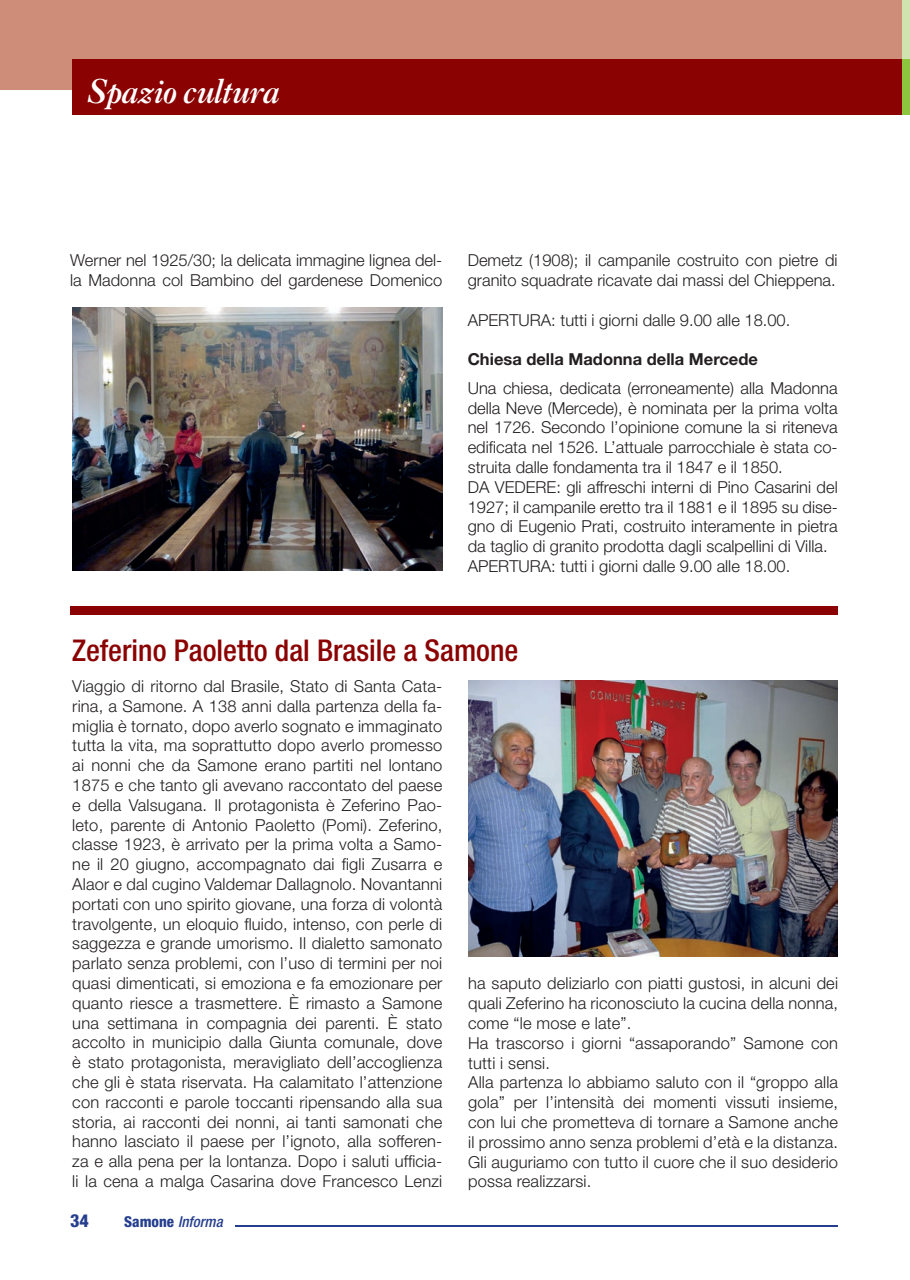
<style>
.page{position:relative;width:910px;height:1280px;background:#fff}
.page>*{position:absolute;margin:0;border:0;box-sizing:border-box;transform-origin:0 0}
.t1{font:italic 700 33px "Caslon BT";letter-spacing:-.04em;color:#fff}
.t2{font:500 condensed 30px "Helvetica Neue LT Std";color:#8b0202}
.t3{font:800 condensed 18px "Helvetica Neue LT Std";color:#253f8e}
.t4{font:300 16.5px/19.8px "Helvetica Neue LT Std";color:#231f20}
.t5{font:700 16.5px "Helvetica Neue LT Std";color:#231f20}
.t6{font:italic 500 condensed 15px "Helvetica Neue LT Std";color:#253f8e}
.s1{font-weight:800;font-style:normal}
</style>
<div class="page">
<div style="left:901px;top:0;width:9px;height:89px;background:#cfe4ae"></div>
<div style="left:901px;top:60px;width:9px;height:55px;background:#8bc63e"></div>
<div style="left:0;top:0;width:901px;height:89px;background:#cd8d78"></div>
<div style="left:72px;top:60px;width:829px;height:55px;background:#8b0202"></div>
<hr style="left:235px;top:1225px;width:603px;height:2px;background:#253f8e">
<img style="left:468px;top:680px;width:369px;height:277px">
<div style="left:70px;top:606px;width:768px;height:8px;background:#8b0202"></div>
<img style="left:72px;top:307px;width:370px;height:263px">
<h1 class="t1" style="left:87px;top:71px;width:196px">Spazio cultura</h1>
<p class="t4" style="left:70px;top:250px;width:374px">Werner nel 1925/30; la delicata immagine lignea del&shy;la Madonna col Bambino del gardenese Domenico</p>
<p class="t4" style="left:468px;top:250px;width:371px">Demetz (1908); il campanile costruito con pietre di granito squadrate ricavate dai massi del Chieppena.</p>
<p class="t4" style="left:468px;top:310px;width:324px">APERTURA: tutti i giorni dalle 9.00 alle 18.00.</p>
<p class="t5" style="left:468px;top:349px;width:292px">Chiesa della Madonna della Mercede</p>
<p class="t4" style="left:468px;top:378px;width:371px">Una chiesa, dedicata (erroneamente) alla Madonna della Neve (Mercede), è nominata per la prima volta nel 1726. Secondo l’opinione comune la si riteneva edificata nel 1526. L’attuale parrocchiale è stata co&shy;struita dalle fondamenta tra il 1847 e il 1850.<br>DA VEDERE: gli affreschi interni di Pino Casarini del 1927; il campanile eretto tra il 1881 e il 1895 su dise&shy;gno di Eugenio Prati, costruito interamente in pietra da taglio di granito prodotta dagli scalpellini di Villa.<br>APERTURA: tutti i giorni dalle 9.00 alle 18.00.</p>
<h2 class="t2" style="left:72px;top:633px;width:448px">Zeferino Paoletto dal Brasile a Samone</h2>
<p class="t4" style="left:72px;top:676px;width:371px;text-align:justify">Viaggio di ritorno dal Brasile, Stato di Santa Cata&shy;rina, a Samone. A 138 anni dalla partenza della fa&shy;miglia è tornato, dopo averlo sognato e immaginato tutta la vita, ma soprattutto dopo averlo promesso ai nonni che da Samone erano partiti nel lontano 1875 e che tanto gli avevano raccontato del paese e della Valsugana. Il protagonista è Zeferino Pao&shy;leto, parente di Antonio Paoletto (Pomi). Zeferino, classe 1923, è arrivato per la prima volta a Samo&shy;ne il 20 giugno, accompagnato dai figli Zusarra e Alaor e dal cugino Valdemar Dallagnolo. Novantanni portati con uno spirito giovane, una forza di volontà travolgente, un eloquio fluido, intenso, con perle di saggezza e grande umorismo. Il dialetto samonato parlato senza problemi, con l’uso di termini per noi quasi dimenticati, si emoziona e fa emozionare per quanto riesce a trasmettere. È rimasto a Samone una settimana in compagnia dei parenti. È stato accolto in municipio dalla Giunta comunale, dove è stato protagonista, meravigliato dell’accoglienza che gli è stata riservata. Ha calamitato l’attenzione con racconti e parole toccanti ripensando alla sua storia, ai racconti dei nonni, ai tanti samonati che hanno lasciato il paese per l’ignoto, alla sofferen&shy;za e alla pena per la lontanza. Dopo i saluti ufficia&shy;li la cena a malga Casarina dove Francesco Lenzi</p>
<p class="t4" style="left:468px;top:973px;width:371px">ha saputo deliziarlo con piatti gustosi, in alcuni dei quali Zeferino ha riconosciuto la cucina della nonna, come “le mose e late”.<br>Ha trascorso i giorni “assaporando” Samone con tutti i sensi.<br>Alla partenza lo abbiamo saluto con il “groppo alla gola” per l’intensità dei momenti vissuti insieme, con lui che prometteva di tornare a Samone anche il prossimo anno senza problemi d’età e la distanza.<br>Gli auguriamo con tutto il cuore che il suo desiderio possa realizzarsi.</p>
<p class="t3" style="left:70px;top:1209px;width:20px">34</p>
<p class="t6" style="left:124px;top:1213px;width:100px"><span class="s1">Samone</span> Informa</p>
</div>
